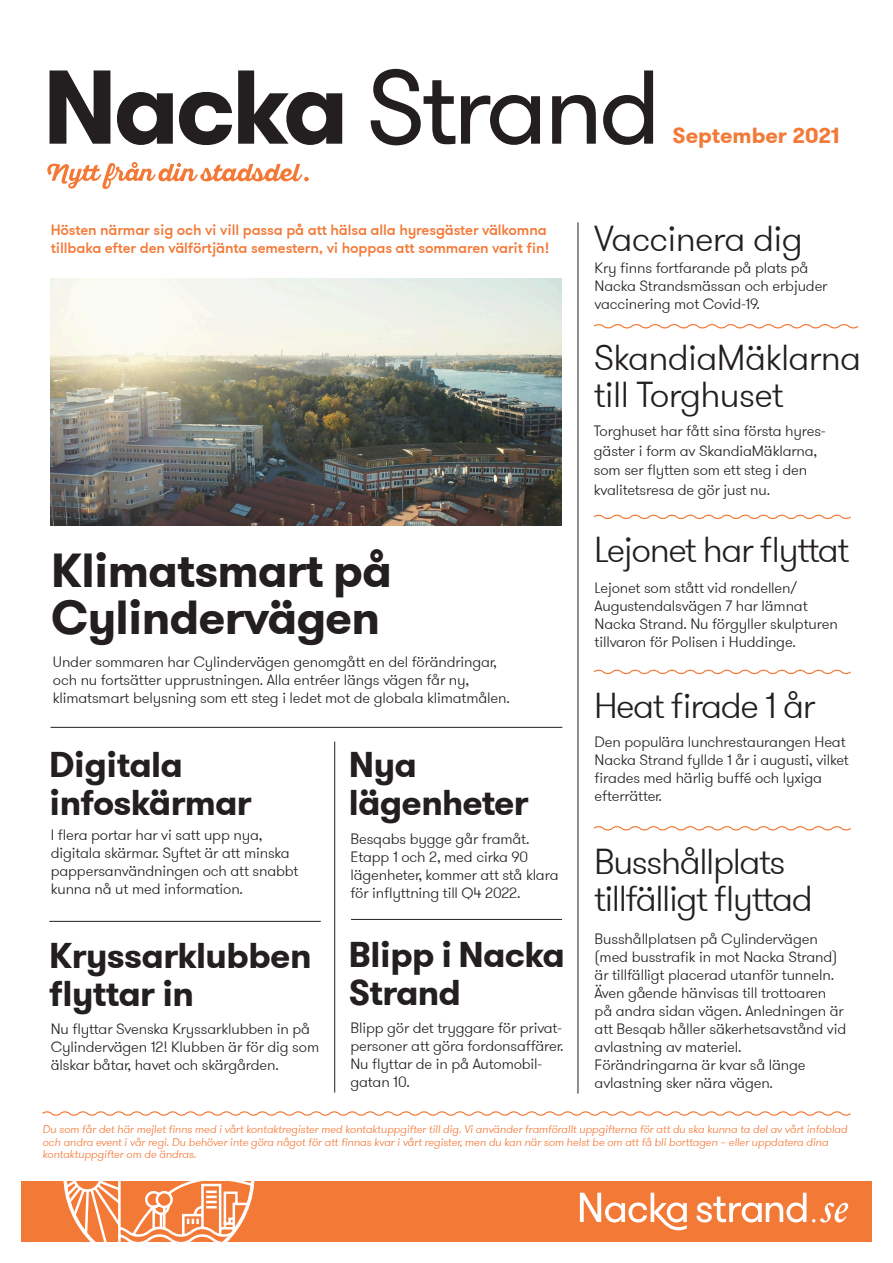
<style>
.page{position:relative;width:893px;height:1263px;background:#fff}
.page>*{position:absolute;margin:0;border:0;box-sizing:border-box;transform-origin:0 0}
.t1{font:104.55px "GT Walsheim";letter-spacing:-.04em;color:#231f20}
.t2{font:700 47.55px/46.5px "GT Walsheim";letter-spacing:-.02em;color:#231f20}
.t3{font:300 36px/37.5px "GT Walsheim";letter-spacing:-.04em;color:#231f20}
.t4{font:300 36px/37.5px "GT Walsheim";letter-spacing:-.02em;color:#231f20}
.t5{font:700 35.7px/38.1px "GT Walsheim";letter-spacing:-.02em;color:#231f20}
.brödtext{font:700 21.75px "GT Walsheim";letter-spacing:-.005em;color:#f37937}
.t6{font:300 15px/18px "GT Walsheim";letter-spacing:-.01em;color:#231f20}
.t7{font:500 15px/18px "GT Walsheim";letter-spacing:-.01em;color:#f37937}
.t8{font:italic 300 11.25px/12.8px "GT Walsheim";letter-spacing:-.01em;color:#f37937}
.s1{font-weight:700}
</style>
<div class="page">
<svg style="left:42px;top:1111px;width:809px;height:5px"></svg>
<svg style="left:47px;top:162px;width:262px;height:27px"></svg>
<div style="left:21px;top:1181px;width:851px;height:61px;background:#f37937"></div>
<svg style="left:63px;top:1181px;width:192px;height:61px"></svg>
<svg style="left:696px;top:1193px;width:110px;height:29px"></svg>
<svg style="left:580px;top:1193px;width:107px;height:37px"></svg>
<svg style="left:812px;top:1203px;width:36px;height:19px"></svg>
<svg style="left:593px;top:514px;width:258px;height:6px"></svg>
<svg style="left:593px;top:669px;width:258px;height:6px"></svg>
<svg style="left:593px;top:826px;width:258px;height:5px"></svg>
<svg style="left:593px;top:324px;width:266px;height:5px"></svg>
<hr style="left:50px;top:727px;width:512px;height:1px;background:#231f20">
<hr style="left:49px;top:921px;width:272px;height:1px;background:#231f20">
<hr style="left:351px;top:919px;width:211px;height:1px;background:#231f20">
<hr style="left:578px;top:222px;width:1px;height:872px;background:#231f20">
<hr style="left:334px;top:741px;width:1px;height:351px;background:#231f20">
<img style="left:51px;top:278px;width:511px;height:247px">
<p class="t1" style="left:43px;top:41px;width:620px"><span class="s1">Nacka</span> Strand</p>
<p class="brödtext" style="left:673px;top:122px;width:168px">September 2021</p>
<p class="t7" style="left:51px;top:221px;width:500px">Hösten närmar sig och vi vill passa på att hälsa alla hyresgäster välkomna tillbaka efter den välförtjänta semestern, vi hoppas att sommaren varit fin!</p>
<p class="t2" style="left:51px;top:547px;width:342px">Klimatsmart på<br>Cylindervägen</p>
<p class="t6" style="left:53px;top:653px;width:458px">Under sommaren har Cylindervägen genomgått en del förändringar, och nu fortsätter upprustningen. Alla entréer längs vägen får ny, klimatsmart belysning som ett steg i ledet mot de globala klimatmålen.</p>
<p class="t5" style="left:49px;top:745px;width:204px">Digitala infoskärmar</p>
<p class="t6" style="left:51px;top:825px;width:249px">I flera portar har vi satt upp nya, digitala skärmar. Syftet är att minska pappersanvändningen och att snabbt kunna nå ut med information.</p>
<p class="t5" style="left:49px;top:936px;width:264px">Kryssarklubben flyttar in</p>
<p class="t6" style="left:51px;top:1019px;width:270px">Nu flyttar Svenska Kryssarklubben in på<br>Cylindervägen 12! Klubben är för dig som älskar båtar, havet och skärgården.</p>
<p class="t5" style="left:349px;top:745px;width:181px">Nya lägenheter</p>
<p class="t6" style="left:350px;top:830px;width:210px">Besqabs bygge går framåt.<br>Etapp 1 och 2, med cirka 90 lägenheter, kommer att stå klara för inflyttning till Q4 2022.</p>
<p class="t5" style="left:349px;top:935px;width:218px">Blipp i Nacka<br>Strand</p>
<p class="t6" style="left:350px;top:1018px;width:214px">Blipp gör det tryggare för privat&shy;personer att göra fordonsaffärer.<br>Nu flyttar de in på Automobil&shy;gatan 10.</p>
<p class="t4" style="left:594px;top:219px;width:210px">Vaccinera dig</p>
<p class="t6" style="left:595px;top:258px;width:215px">Kry finns fortfarande på plats på</p>
<p class="t6" style="left:595px;top:276px;width:234px">Nacka Strandsmässan och erbjuder</p>
<p class="t6" style="left:595px;top:294px;width:167px">vaccinering mot Covid-19.</p>
<p class="t4" style="left:594px;top:338px;width:269px">SkandiaMäklarna till Torghuset</p>
<p class="t6" style="left:594px;top:421px;width:233px;line-height:19.5px">Torghuset har fått sina första hyres&shy;gäster i form av SkandiaMäklarna, som ser flytten som ett steg i den kvalitetsresa de gör just nu.</p>
<p class="t3" style="left:594px;top:530px;width:257px">Lejonet har flyttat</p>
<p class="t6" style="left:595px;top:579px;width:245px">Lejonet som stått vid rondellen/ Augustendalsvägen 7 har lämnat Nacka Strand. Nu förgyller skulpturen tillvaron för Polisen i Huddinge.</p>
<p class="t3" style="left:594px;top:686px;width:223px">Heat firade 1 år</p>
<p class="t6" style="left:595px;top:732px;width:256px">Den populära lunchrestaurangen Heat<br>Nacka Strand fyllde 1 år i augusti, vilket firades med härlig buffé och lyxiga efterrätter.</p>
<p class="t3" style="left:594px;top:842px;width:220px">Busshållplats tillfälligt flyttad</p>
<p class="t6" style="left:595px;top:930px;width:253px">Busshållplatsen på Cylindervägen (med busstrafik in mot Nacka Strand) är tillfälligt placerad utanför tunneln.<br>Även gående hänvisas till trottoaren på andra sidan vägen. Anledningen är att Besqab håller säkerhetsavstånd vid avlastning av materiel.</p>
<p class="t6" style="left:595px;top:1056px;width:213px">Förändringarna är kvar så länge</p>
<p class="t6" style="left:595px;top:1074px;width:180px">avlastning sker nära vägen.</p>
<p class="t8" style="left:43px;top:1122px;width:806px">Du som får det här mejlet finns med i vårt kontaktregister med kontaktuppgifter till dig. Vi använder framförallt uppgifterna för att du ska kunna ta del av vårt infoblad och andra event i vår regi. Du behöver inte göra något för att finnas kvar i vårt register, men du kan när som helst be om att få bli borttagen – eller uppdatera dina kontaktuppgifter om de ändras.</p>
</div>
